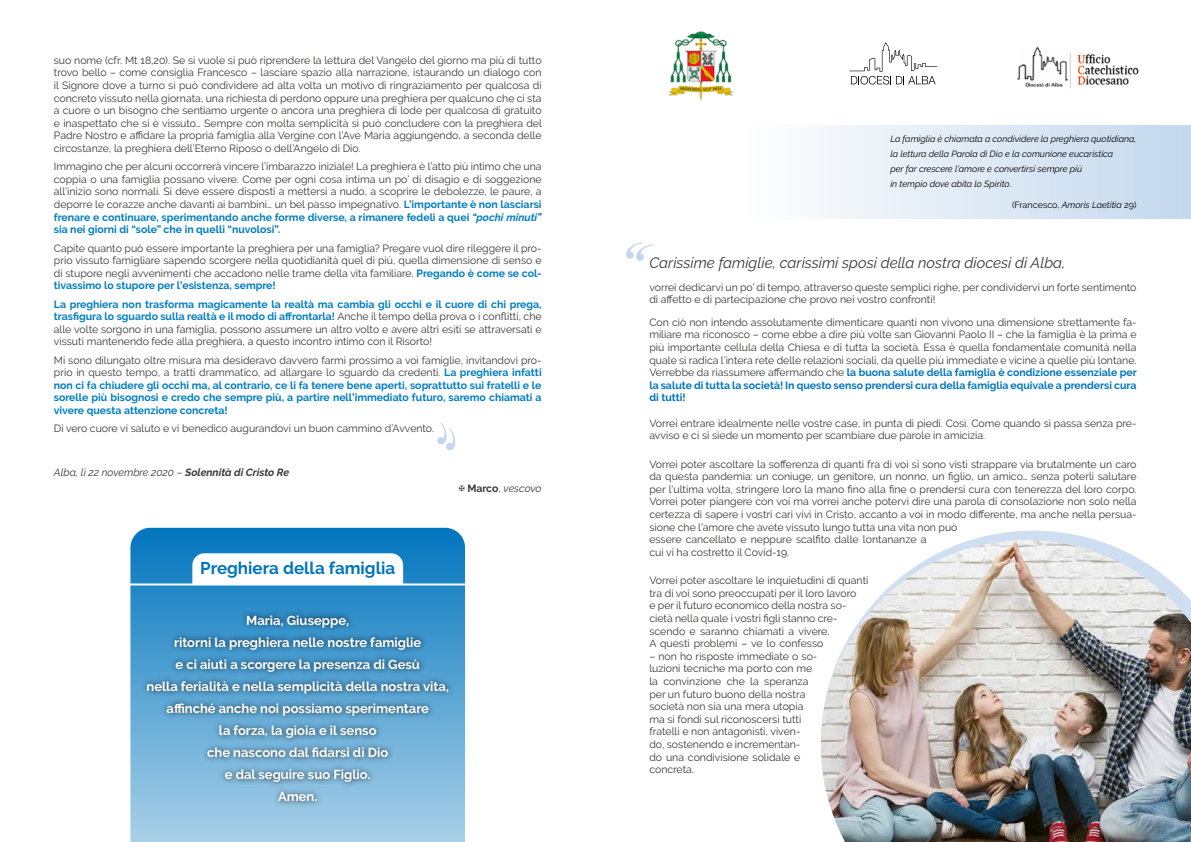
<style>
.page{position:relative;width:1191px;height:842px;background:#fff}
.page>*{position:absolute;margin:0;border:0;box-sizing:border-box;transform-origin:0 0}
.t1{font:700 17px "Raleway";color:#0075be}
.t2{font:italic 15px "Raleway";color:#383937}
.t3{font:700 13px/22px "Raleway";color:#fff;text-align:center}
.t4{font:10.5px/12.6px "Raleway";color:#383937}
.t5{font:700 10.5px/12.6px "Raleway";color:#007ec3;text-align:justify}
.t6{font:italic 10.5px "Raleway";color:#383937}
.t7{font:italic 9px/15px "Raleway";color:#000}
.t8{font:9px "Raleway";color:#000}
.s1{font-weight:700;color:#007ec3}
.s2{font-weight:700;font-style:italic;color:#007ec3}
.s3{font-weight:400;color:#383937}
.s4{font-weight:700}
.s5{font-weight:700;font-style:normal}
.s6{font-style:normal}
.s7{font-style:italic}
.s8{font-weight:700;color:#0075be}
</style>
<div class="page">
<div style="left:744px;top:125px;width:447px;height:93px;background:linear-gradient(to right,#fff,#c3d7ed)"></div>
<svg style="left:972px;top:531px;width:123px;height:9px"></svg>
<img style="left:821px;top:540px;width:370px;height:302px">
<svg style="left:849px;top:42px;width:88px;height:43px"></svg>
<img style="left:668px;top:31px;width:65px;height:70px">
<img style="left:1017px;top:47px;width:122px;height:41px">
<svg style="left:130px;top:528px;width:335px;height:314px;background:#4f9fd1"></svg>
<hr style="left:124px;top:583px;width:350px;height:2px;background:#fff">
<svg style="left:192px;top:553px;width:211px;height:31px"></svg>
<div style="left:141px;top:609px;width:313px;height:198px;background:#000;opacity:.75"></div>
<p class="t4" style="left:54px;top:54px;width:489px;text-align:justify">suo nome (cfr. Mt 18,20). Se si vuole si può riprendere la lettura del Vangelo del giorno ma più di tutto trovo bello – come consiglia Francesco – lasciare spazio alla narrazione, istaurando un dialogo con il Signore dove a turno si può condividere ad alta volta un motivo di ringraziamento per qualcosa di concreto vissuto nella giornata, una richiesta di perdono oppure una preghiera per qualcuno che ci sta a cuore o un bisogno che sentiamo urgente o ancora una preghiera di lode per qualcosa di gratuito e inaspettato che si è vissuto… Sempre con molta semplicità si può concludere con la preghiera del Padre Nostro e affidare la propria famiglia alla Vergine con l’Ave Maria aggiungendo, a seconda delle circostanze, la preghiera dell’Eterno Riposo o dell’Angelo di Dio.</p>
<p class="t4" style="left:54px;top:160px;width:489px;text-align:justify">Immagino che per alcuni occorrerà vincere l’imbarazzo iniziale! La preghiera è l’atto più intimo che una coppia o una famiglia possano vivere. Come per ogni cosa intima un po’ di disagio e di soggezione all’inizio sono normali. Si deve essere disposti a mettersi a nudo, a scoprire le debolezze, le paure, a deporre le corazze anche davanti ai bambini… un bel passo impegnativo. <span class="s1">L’importante è non lasciarsi frenare e continuare, sperimentando anche forme diverse, a rimanere fedeli a quei</span> <span class="s2">“pochi minuti” </span><span class="s1">sia nei giorni di “sole” che in quelli “nuvolosi”.</span></p>
<p class="t4" style="left:54px;top:241px;width:489px;text-align:justify">Capite quanto può essere importante la preghiera per una famiglia? Pregare vuol dire rileggere il pro&shy;prio vissuto famigliare sapendo scorgere nella quotidianità quel di più, quella dimensione di senso e di stupore negli avvenimenti che accadono nelle trame della vita familiare. <span class="s1">Pregando è come se col&shy;tivassimo lo stupore per l’esistenza, sempre!</span></p>
<p class="t4" style="left:54px;top:298px;width:489px;text-align:justify"><span class="s1">La preghiera non trasforma magicamente la realtà ma cambia gli occhi e il cuore di chi prega, trasfigura lo sguardo sulla realtà e il modo di affrontarla!</span> Anche il tempo della prova o i conflitti, che alle volte sorgono in una famiglia, possono assumere un altro volto e avere altri esiti se attraversati e vissuti mantenendo fede alla preghiera, a questo incontro intimo con il Risorto!</p>
<p class="t5" style="left:54px;top:354px;width:489px"><span class="s3">Mi sono dilungato oltre misura ma desideravo davvero farmi prossimo a voi famiglie, invitandovi pro&shy;prio in questo tempo, a tratti drammatico, ad allargare lo sguardo da credenti.</span> La preghiera infatti non ci fa chiudere gli occhi ma, al contrario, ce li fa tenere bene aperti, soprattutto sui fratelli e le sorelle più bisognosi e credo che sempre più, a partire nell’immediato futuro, saremo chiamati a vivere questa attenzione concreta!</p>
<p class="t4" style="left:54px;top:422px;width:382px">Di vero cuore vi saluto e vi benedico augurandovi un buon cammino d’Avvento.</p>
<p class="t6" style="left:54px;top:466px;width:237px">Alba, lì 22 novembre 2020 – <span class="s4">Solennità di Cristo Re</span></p>
<p class="t6" style="left:459px;top:482px;width:84px">✠ <span class="s5">Marco</span><span class="s6">,</span> vescovo</p>
<h1 class="t1" style="left:200px;top:558px;width:196px">Preghiera della famiglia</h1>
<p class="t3" style="left:146px;top:609px;width:304px">Maria, Giuseppe,<br>ritorni la preghiera nelle nostre famiglie<br>e ci aiuti a scorgere la presenza di Gesù<br>nella ferialità e nella semplicità della nostra vita, affinché anche noi possiamo sperimentare<br>la forza, la gioia e il senso<br>che nascono dal fidarsi di Dio<br>e dal seguire suo Figlio.<br>Amen.</p>
<p class="t7" style="left:890px;top:131px;width:248px">La famiglia è chiamata a condividere la preghiera quotidiana, la lettura della Parola di Dio e la comunione eucaristica<br>per far crescere l’amore e convertirsi sempre più<br>in tempio dove abita lo Spirito.</p>
<p class="t8" style="left:1012px;top:200px;width:126px">(Francesco, <span class="s7">Amoris Laetitia</span> 29)</p>
<h2 class="t2" style="left:649px;top:254px;width:418px">Carissime famiglie, carissimi sposi della nostra diocesi di Alba,</h2>
<p class="t4" style="left:649px;top:280px;width:488px">vorrei dedicarvi un po’ di tempo, attraverso queste semplici righe, per condividervi un forte sentimento di affetto e di partecipazione che provo nei vostro confronti!</p>
<p class="t4" style="left:649px;top:316px;width:489px;text-align:justify">Con ciò non intendo assolutamente dimenticare quanti non vivono una dimensione strettamente fa&shy;miliare ma riconosco – come ebbe a dire più volte san Giovanni Paolo II – che la famiglia è la prima e più importante cellula della Chiesa e di tutta la società. Essa è quella fondamentale comunità nella quale si radica l’intera rete delle relazioni sociali, da quelle più immediate e vicine a quelle più lontane.<br>Verrebbe da riassumere affermando che <span class="s8">la buona salute della famiglia è condizione essenziale per la salute di tutta la società! In questo senso prendersi cura della famiglia equivale a prendersi cura di tutti!</span></p>
<p class="t4" style="left:649px;top:417px;width:489px">Vorrei entrare idealmente nelle vostre case, in punta di piedi. Così. Come quando si passa senza pre&shy;avviso e ci si siede un momento per scambiare due parole in amicizia.</p>
<p class="t4" style="left:649px;top:458px;width:489px">Vorrei poter ascoltare la sofferenza di quanti fra di voi si sono visti strappare via brutalmente un caro da questa pandemia: un coniuge, un genitore, un nonno, un figlio, un amico… senza poterli salutare per l’ultima volta, stringere loro la mano fino alla fine o prendersi cura con tenerezza del loro corpo.<br>Vorrei poter piangere con voi ma vorrei anche potervi dire una parola di consolazione non solo nella certezza di sapere i vostri cari vivi in Cristo, accanto a voi in modo differente, ma anche nella persua&shy;sione che l’amore che avete vissuto lungo tutta una vita non può<br>essere cancellato e neppure scalfito dalle lontananze a<br>cui vi ha costretto il Covid-19.</p>
<p class="t4" style="left:649px;top:574px;width:221px">Vorrei poter ascoltare le inquietudini di quanti tra di voi sono preoccupati per il loro lavoro<br>e per il futuro economico della nostra so&shy;cietà nella quale i vostri figli stanno cre&shy;scendo e saranno chiamati a vivere.<br>A questi problemi – ve lo confesso</p>
<p class="t4" style="left:649px;top:650px;width:169px">– non ho risposte immediate o so&shy;luzioni tecniche ma porto con me la convinzione che la speranza per un futuro buono della nostra società non sia una mera utopia ma si fondi sul riconoscersi tutti fratelli e non antagonisti, viven&shy;do, sostenendo e incrementan-<br>do una condivisione solidale e concreta.</p>
</div>
